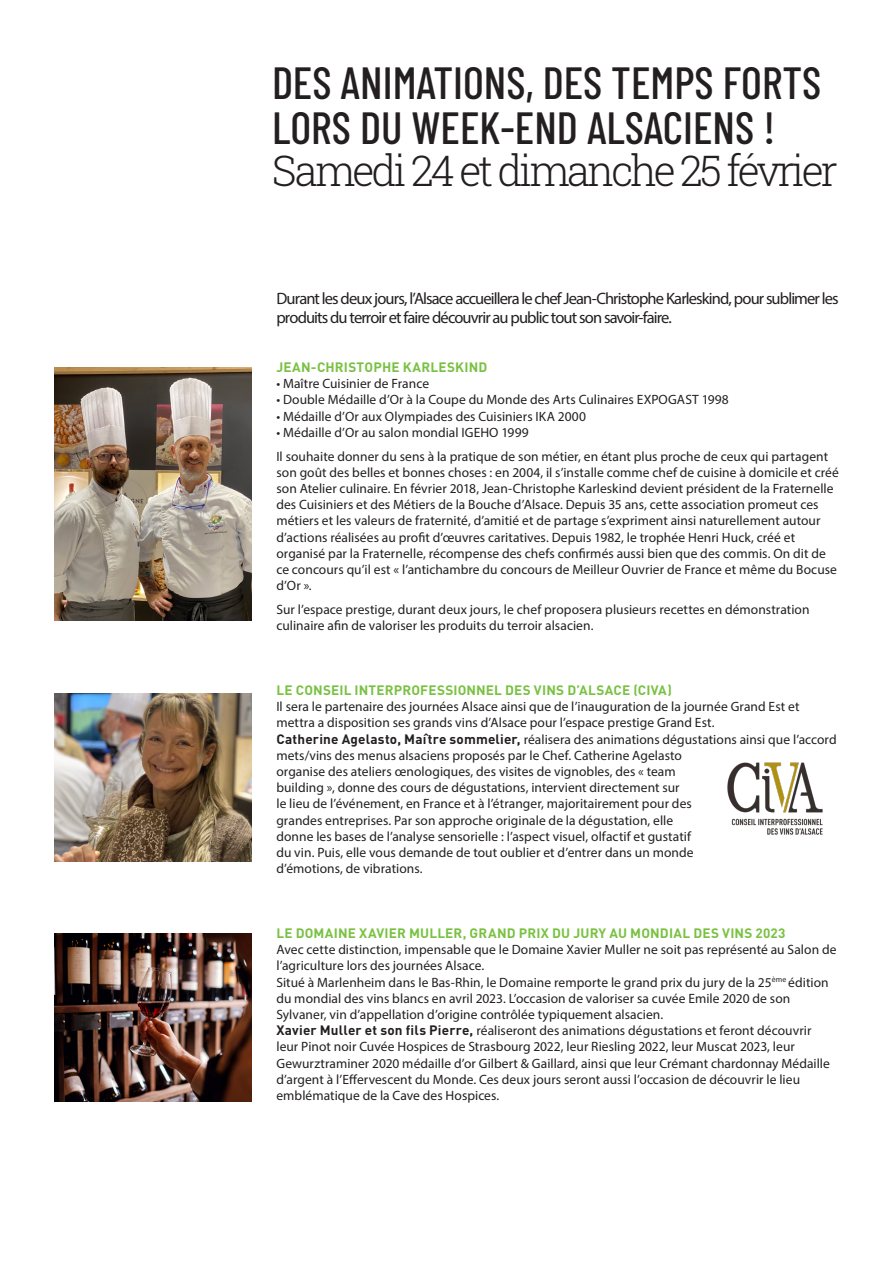
<style>
.page{position:relative;width:893px;height:1263px;background:#fff}
.page>*{position:absolute;margin:0;border:0;box-sizing:border-box;transform-origin:0 0}
.TITRE{font:500 45px/45px "Barlow Condensed";color:#231f20}
.TITRE_BIS{font:300 42px "Roboto Slab";letter-spacing:-.07em;color:#231f20}
.INTERTITRE{font:16.5px/19.8px "Myriad Pro";letter-spacing:-.055em;color:#231f20}
.BODY_COPY{font:13.5px/16.2px "Myriad Pro";letter-spacing:.005em;color:#231f20}
.INTERTITRE-2{font:700 13.5px "DIN";letter-spacing:.015em;color:#79c142}
.s1{font-family:"DIN";font-weight:700}
</style>
<div class="page">
<img style="left:54px;top:367px;width:197px;height:253px">
<img style="left:54px;top:693px;width:197px;height:168px">
<img style="left:727px;top:762px;width:96px;height:73px">
<img style="left:54px;top:934px;width:197px;height:168px">
<p class="TITRE" style="left:272px;top:57px;width:551px">DES ANIMATIONS, DES TEMPS FORTS<br>LORS DU WEEK-END ALSACIENS !</p>
<p class="TITRE_BIS" style="left:272px;top:142px;width:567px">Samedi 24 et dimanche 25 février</p>
<p class="INTERTITRE" style="left:276px;top:288px;width:564px">Durant les deux jours, l’Alsace accueillera le chef Jean-Christophe Karleskind, pour sublimer les produits du terroir et faire découvrir au public tout son savoir-faire.</p>
<p class="INTERTITRE-2" style="left:276px;top:358px;width:212px">JEAN-CHRISTOPHE KARLESKIND</p>
<p class="BODY_COPY" style="left:276px;top:375px;width:154px">• Maître Cuisinier de France</p>
<p class="BODY_COPY" style="left:276px;top:392px;width:454px">• Double Médaille d’Or à la Coupe du Monde des Arts Culinaires EXPOGAST 1998</p>
<p class="BODY_COPY" style="left:276px;top:408px;width:311px">• Médaille d’Or aux Olympiades des Cuisiniers IKA 2000</p>
<p class="BODY_COPY" style="left:276px;top:424px;width:254px">• Médaille d’Or au salon mondial IGEHO 1999</p>
<p class="BODY_COPY" style="left:276px;top:448px;width:564px">Il souhaite donner du sens à la pratique de son métier, en étant plus proche de ceux qui partagent son goût des belles et bonnes choses : en 2004, il s’installe comme chef de cuisine à domicile et créé son Atelier culinaire. En février 2018, Jean-Christophe Karleskind devient président de la Fraternelle des Cuisiniers et des Métiers de la Bouche d’Alsace. Depuis 35 ans, cette association promeut ces métiers et les valeurs de fraternité, d’amitié et de partage s’expriment ainsi naturellement autour d’actions réalisées au profit d’œuvres caritatives. Depuis 1982, le trophée Henri Huck, créé et organisé par la Fraternelle, récompense des chefs confirmés aussi bien que des commis. On dit de ce concours qu’il est « l’antichambre du concours de Meilleur Ouvrier de France et même du Bocuse d’Or ».</p>
<p class="BODY_COPY" style="left:276px;top:601px;width:535px">Sur l’espace prestige, durant deux jours, le chef proposera plusieurs recettes en démonstration culinaire afin de valoriser les produits du terroir alsacien.</p>
<p class="INTERTITRE-2" style="left:276px;top:681px;width:397px">LE CONSEIL INTERPROFESSIONNEL DES VINS D’ALSACE (CIVA)</p>
<p class="BODY_COPY" style="left:276px;top:698px;width:525px">Il sera le partenaire des journées Alsace ainsi que de l’inauguration de la journée Grand Est et mettra a disposition ses grands vins d’Alsace pour l’espace prestige Grand Est.</p>
<p class="BODY_COPY" style="left:276px;top:731px;width:562px"><span class="s1">Catherine Agelasto, Maître sommelier,</span> réalisera des animations dégustations ainsi que l’accord mets/vins des menus alsaciens proposés par le Chef. Catherine Agelasto<br>organise des ateliers œnologiques, des visites de vignobles, des « team<br>building », donne des cours de dégustations, intervient directement sur<br>le lieu de l’événement, en France et à l’étranger, majoritairement pour des<br>grandes entreprises. Par son approche originale de la dégustation, elle<br>donne les bases de l’analyse sensorielle : l’aspect visuel, olfactif et gustatif<br>du vin. Puis, elle vous demande de tout oublier et d’entrer dans un monde<br>d’émotions, de vibrations.</p>
<p class="INTERTITRE-2" style="left:276px;top:924px;width:511px">LE DOMAINE XAVIER MULLER, GRAND PRIX DU JURY AU MONDIAL DES VINS 2023</p>
<p class="BODY_COPY" style="left:276px;top:941px;width:562px">Avec cette distinction, impensable que le Domaine Xavier Muller ne soit pas représenté au Salon de l’agriculture lors des journées Alsace.</p>
<p class="BODY_COPY" style="left:276px;top:974px;width:554px">Situé à Marlenheim dans le Bas-Rhin, le Domaine remporte le grand prix du jury de la 25<sup>ème</sup> édition du mondial des vins blancs en avril 2023. L’occasion de valoriser sa cuvée Emile 2020 de son<br>Sylvaner, vin d’appellation d’origine contrôlée typiquement alsacien.</p>
<p class="BODY_COPY" style="left:276px;top:1022px;width:555px"><span class="s1">Xavier Muller et son fils Pierre,</span> réaliseront des animations dégustations et feront découvrir leur Pinot noir Cuvée Hospices de Strasbourg 2022, leur Riesling 2022, leur Muscat 2023, leur Gewurztraminer 2020 médaille d’or Gilbert &amp; Gaillard, ainsi que leur Crémant chardonnay Médaille d’argent à l’Effervescent du Monde. Ces deux jours seront aussi l’occasion de découvrir le lieu emblématique de la Cave des Hospices.</p>
</div>
